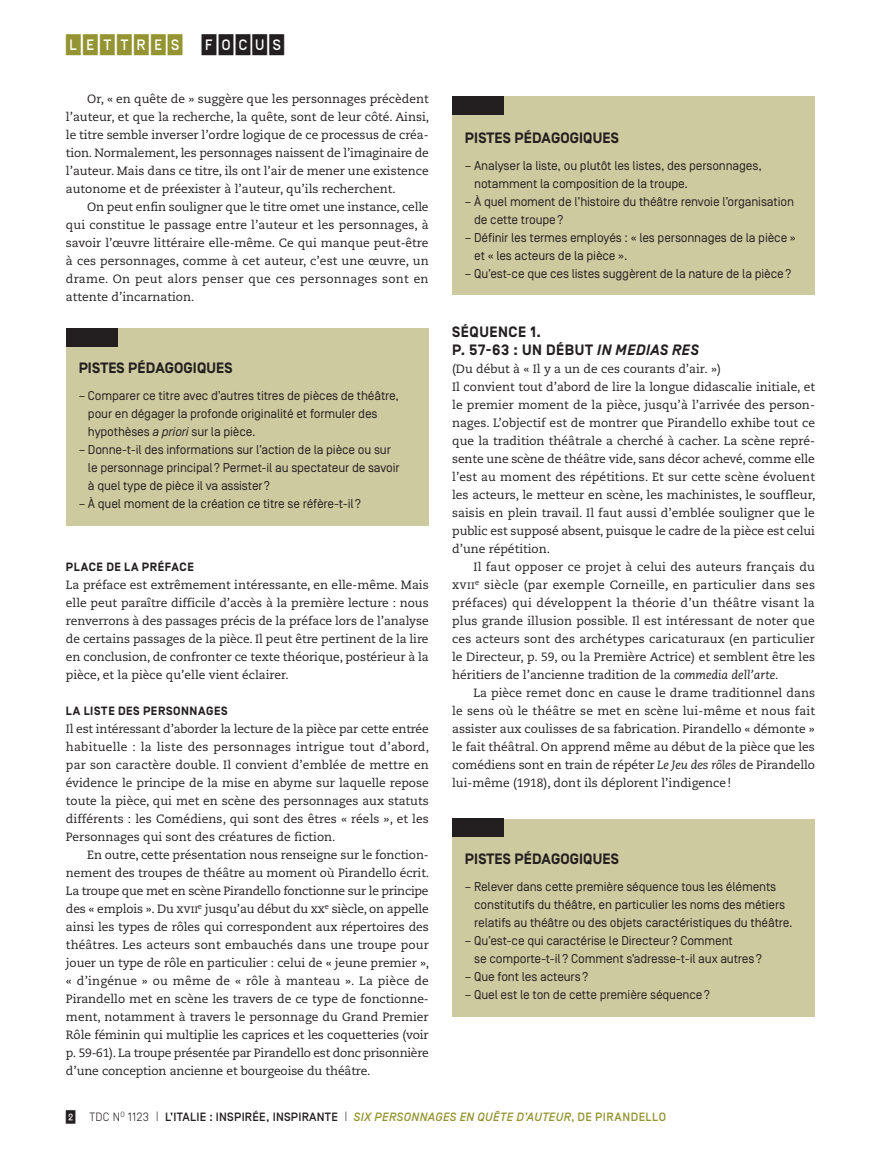
<style>
.page{position:relative;width:881px;height:1170px;background:#fff}
.page>*{position:absolute;margin:0;border:0;box-sizing:border-box;transform-origin:0 0}
.t1{font:500 21px "Simplon CNDP";letter-spacing:.075em;color:#949432}
.TDC_Encadré_Titre{font:700 15px "Simplon BP";letter-spacing:.01em;color:#231f20}
.Intertitre_1{font:700 15px/18px "Simplon BP";letter-spacing:.035em;color:#231f20}
.TDC_Encadré_Texte_co{font:12.75px/18px "Simplon BP Regular";letter-spacing:-.01em;color:#231f20}
.Texte_courant_Alinéa{font:12px/18px "Caecilia LT Std";color:#231f20;text-align:justify}
.Texte_courant{font:12px/18px "Caecilia LT Std";color:#231f20;text-align:justify}
.t2{font:italic 500 12px "Simplon BP";letter-spacing:.03em;color:#949432}
.Intertitre_2{font:700 12px "Simplon BP";letter-spacing:.05em;color:#231f20}
.s1{color:#231f20}
.s2{font-style:italic}
.s3{font-family:"Simplon CNDP";font-style:normal;font-size:13.5px;color:#231f20}
.s4{font-weight:300;font-style:normal;color:#231f20}
.s5{font-weight:300;font-style:normal;font-size:13.5px;color:#231f20}
.s6{font-style:normal;color:#231f20}
.s7{font-style:normal}
</style>
<div class="page">
<div style="left:66px;top:328px;width:362px;height:198px;background:#ceca9f"></div>
<div style="left:66px;top:328px;width:51px;height:18px;background:#231f20"></div>
<div style="left:452px;top:96px;width:362px;height:198px;background:#ceca9f"></div>
<div style="left:452px;top:96px;width:51px;height:18px;background:#231f20"></div>
<div style="left:452px;top:818px;width:362px;height:198px;background:#ceca9f"></div>
<div style="left:452px;top:818px;width:51px;height:18px;background:#231f20"></div>
<h1 class="t1" style="left:66px;top:34px;width:220px">LETTRES <span class="s1">FOCUS</span></h1>
<p class="Texte_courant_Alinéa" style="left:66px;top:90px;width:364px;text-indent:21px">Or, « en quête de » suggère que les personnages précèdent l’auteur, et que la recherche, la quête, sont de leur côté. Ainsi, le titre semble inverser l’ordre logique de ce processus de créa&shy;tion. Normalement, les personnages naissent de l’imaginaire de l’auteur. Mais dans ce titre, ils ont l’air de mener une existence autonome et de préexister à l’auteur, qu’ils recherchent.</p>
<p class="Texte_courant_Alinéa" style="left:66px;top:198px;width:364px;text-indent:21px">On peut enfin souligner que le titre omet une instance, celle qui constitue le passage entre l’auteur et les personnages, à savoir l’œuvre littéraire elle-même. Ce qui manque peut-être à ces personnages, comme à cet auteur, c’est une œuvre, un drame. On peut alors penser que ces personnages sont en attente d’incarnation.</p>
<p class="TDC_Encadré_Titre" style="left:79px;top:359px;width:155px">PISTES PÉDAGOGIQUES</p>
<p class="TDC_Encadré_Texte_co" style="left:88px;top:386px;width:312px;text-indent:-9px">– Comparer ce titre avec d’autres titres de pièces de théâtre, pour en dégager la profonde originalité et formuler des hypothèses <span class="s2">a priori</span> sur la pièce.</p>
<p class="TDC_Encadré_Texte_co" style="left:88px;top:440px;width:313px;text-indent:-9px">– Donne-t-il des informations sur l’action de la pièce ou sur le personnage principal? Permet-il au spectateur de savoir à quel type de pièce il va assister?</p>
<p class="TDC_Encadré_Texte_co" style="left:79px;top:494px;width:284px">– À quel moment de la création ce titre se réfère-t-il?</p>
<p class="Intertitre_2" style="left:66px;top:560px;width:129px">PLACE DE LA PRÉFACE</p>
<p class="Texte_courant" style="left:66px;top:576px;width:364px">La préface est extrêmement intéressante, en elle-même. Mais elle peut paraître difficile d’accès à la première lecture : nous renverrons à des passages précis de la préface lors de l’analyse de certains passages de la pièce. Il peut être pertinent de la lire en conclusion, de confronter ce texte théorique, postérieur à la pièce, et la pièce qu’elle vient éclairer.</p>
<p class="Intertitre_2" style="left:66px;top:704px;width:163px">LA LISTE DES PERSONNAGES</p>
<p class="Texte_courant" style="left:66px;top:720px;width:364px">Il est intéressant d’aborder la lecture de la pièce par cette entrée habituelle : la liste des personnages intrigue tout d’abord, par son caractère double. Il convient d’emblée de mettre en évidence le principe de la mise en abyme sur laquelle repose toute la pièce, qui met en scène des personnages aux statuts différents : les Comédiens, qui sont des êtres « réels », et les Personnages qui sont des créatures de fiction.</p>
<p class="Texte_courant_Alinéa" style="left:66px;top:846px;width:364px;text-indent:21px">En outre, cette présentation nous renseigne sur le fonction&shy;nement des troupes de théâtre au moment où Pirandello écrit.<br>La troupe que met en scène Pirandello fonctionne sur le principe des « emplois ». Du xvii<sup>e</sup> jusqu’au début du xx<sup>e</sup> siècle, on appelle ainsi les types de rôles qui correspondent aux répertoires des théâtres. Les acteurs sont embauchés dans une troupe pour jouer un type de rôle en particulier : celui de « jeune premier », « d’ingénue » ou même de « rôle à manteau ». La pièce de Pirandello met en scène les travers de ce type de fonctionne&shy;ment, notamment à travers le personnage du Grand Premier Rôle féminin qui multiplie les caprices et les coquetteries (voir p. 59-61). La troupe présentée par Pirandello est donc prisonnière d’une conception ancienne et bourgeoise du théâtre.</p>
<p class="TDC_Encadré_Titre" style="left:465px;top:130px;width:155px">PISTES PÉDAGOGIQUES</p>
<p class="TDC_Encadré_Texte_co" style="left:474px;top:157px;width:289px;text-indent:-9px">– Analyser la liste, ou plutôt les listes, des personnages, notamment la composition de la troupe.</p>
<p class="TDC_Encadré_Texte_co" style="left:474px;top:193px;width:321px;text-indent:-9px">– À quel moment de l’histoire du théâtre renvoie l’organisation de cette troupe?</p>
<p class="TDC_Encadré_Texte_co" style="left:474px;top:229px;width:323px;text-indent:-9px">– Définir les termes employés : « les personnages de la pièce » et « les acteurs de la pièce ».</p>
<p class="TDC_Encadré_Texte_co" style="left:465px;top:265px;width:328px">– Qu’est-ce que ces listes suggèrent de la nature de la pièce?</p>
<p class="Intertitre_1" style="left:452px;top:323px;width:248px">SÉQUENCE 1.<br>P. 57-63 : UN DÉBUT <span class="s2">IN MEDIAS RES</span></p>
<p class="Texte_courant" style="left:452px;top:360px;width:270px">(Du début à « Il y a un de ces courants d’air. »)</p>
<p class="Texte_courant" style="left:452px;top:378px;width:364px">Il convient tout d’abord de lire la longue didascalie initiale, et le premier moment de la pièce, jusqu’à l’arrivée des person&shy;nages. L’objectif est de montrer que Pirandello exhibe tout ce que la tradition théâtrale a cherché à cacher. La scène repré&shy;sente une scène de théâtre vide, sans décor achevé, comme elle l’est au moment des répétitions. Et sur cette scène évoluent les acteurs, le metteur en scène, les machinistes, le souffleur, saisis en plein travail. Il faut aussi d’emblée souligner que le public est supposé absent, puisque le cadre de la pièce est celui d’une répétition.</p>
<p class="Texte_courant_Alinéa" style="left:452px;top:558px;width:364px;text-indent:21px">Il faut opposer ce projet à celui des auteurs français du xvii<sup>e</sup> siècle (par exemple Corneille, en particulier dans ses préfaces) qui développent la théorie d’un théâtre visant la plus grande illusion possible. Il est intéressant de noter que ces acteurs sont des archétypes caricaturaux (en particulier le Directeur, p. 59, ou la Première Actrice) et semblent être les héritiers de l’ancienne tradition de la <span class="s2">commedia dell’arte</span>.</p>
<p class="Texte_courant_Alinéa" style="left:452px;top:684px;width:364px;text-indent:21px">La pièce remet donc en cause le drame traditionnel dans le sens où le théâtre se met en scène lui-même et nous fait assister aux coulisses de sa fabrication. Pirandello « démonte » le fait théâtral. On apprend même au début de la pièce que les comédiens sont en train de répéter <span class="s2">Le Jeu des rôles</span> de Pirandello lui-même (1918), dont ils déplorent l’indigence!</p>
<p class="TDC_Encadré_Titre" style="left:465px;top:850px;width:155px">PISTES PÉDAGOGIQUES</p>
<p class="TDC_Encadré_Texte_co" style="left:474px;top:877px;width:320px;text-indent:-9px">– Relever dans cette première séquence tous les éléments constitutifs du théâtre, en particulier les noms des métiers relatifs au théâtre ou des objets caractéristiques du théâtre.</p>
<p class="TDC_Encadré_Texte_co" style="left:474px;top:931px;width:289px;text-indent:-9px">– Qu’est-ce qui caractérise le Directeur? Comment<br>se comporte-t-il? Comment s’adresse-t-il aux autres?</p>
<p class="TDC_Encadré_Texte_co" style="left:465px;top:967px;width:125px">– Que font les acteurs?</p>
<p class="TDC_Encadré_Texte_co" style="left:465px;top:985px;width:246px">– Quel est le ton de cette première séquence?</p>
<p class="t2" style="left:66px;top:1110px;width:601px"><span class="s3">2</span> <span class="s4">TDC N</span><sup>O</sup> <span class="s4">1123</span> <span class="s5">|</span> <span class="s6">L’ITALIE : INSPIRÉE, INSPIRANTE</span> <span class="s5">|</span> SIX PERSONNAGES EN QUÊTE D’AUTEUR<span class="s7">, DE PIRANDELLO</span></p>
</div>
